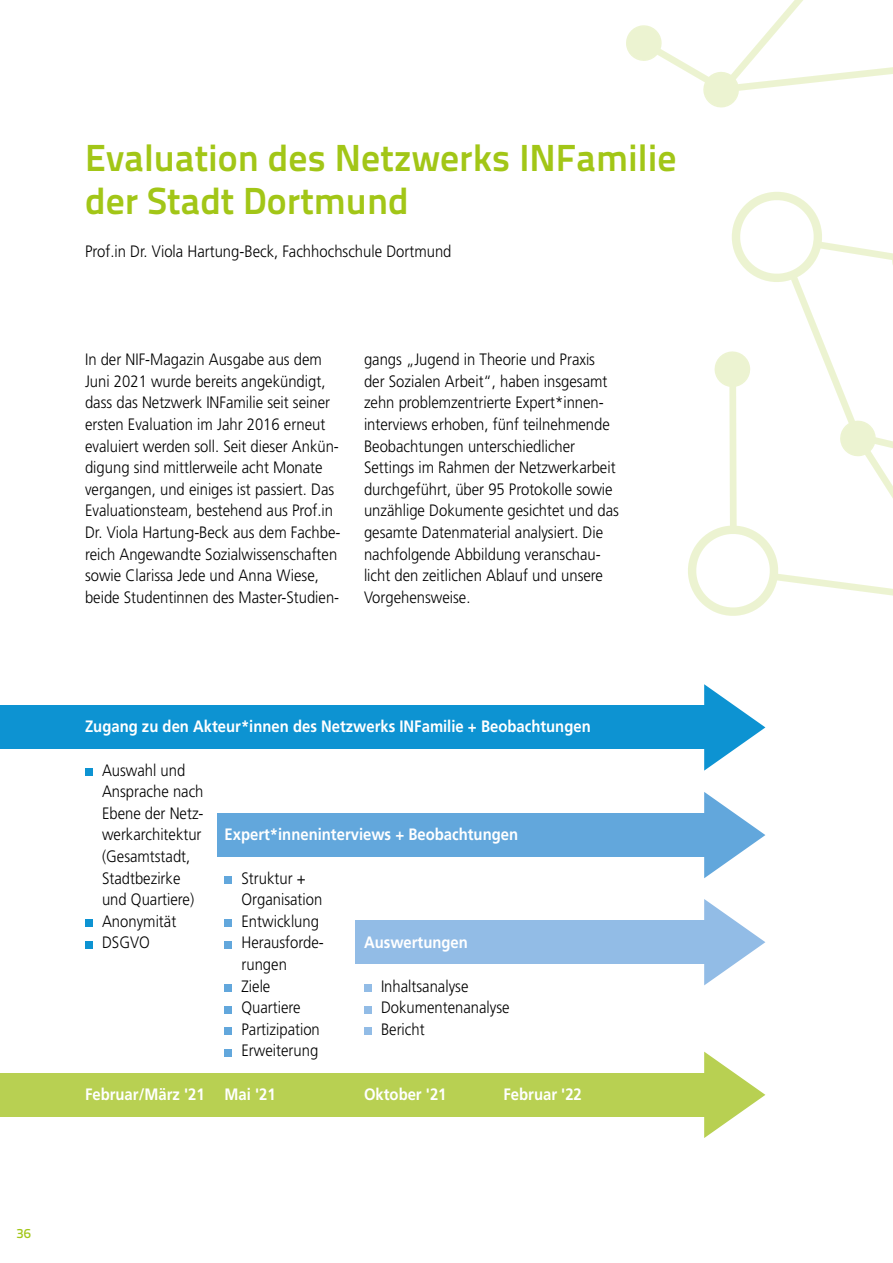
<style>
.page{position:relative;width:893px;height:1263px;background:#fff}
.page>*{position:absolute;margin:0;border:0;box-sizing:border-box;transform-origin:0 0}
._1__Überschrift{font:700 37.65px "Titillium Text 22 L";color:#a2c617}
.Fließtext{font:300 16.5px/21.6px "Frutiger LT Pro";color:#000;scale:.9 1}
.Aufzählung{font:300 16.5px/21.6px "Frutiger LT Pro";color:#000;scale:.9 1}
.Sprechblasen_Übersch{font:700 16.5px "Frutiger LT";color:#fff;scale:.9 1}
._2__Überschrift{font:300 16.5px "Frutiger LT Pro";color:#000;scale:.9 1}
.t1{font:500 13.5px "Titillium Text 22 L";color:#a2c617}
</style>
<div class="page">
<svg style="left:704px;top:1052px;width:61px;height:86px"></svg>
<div style="left:0;top:1073px;width:717px;height:43px;background:#b8d052"></div>
<svg style="left:704px;top:684px;width:61px;height:87px"></svg>
<div style="left:0;top:706px;width:717px;height:43px;background:#0d93d2"></div>
<div style="left:364px;top:984px;width:7px;height:8px;background:#92bce6"></div>
<div style="left:364px;top:1006px;width:7px;height:7px;background:#92bce6"></div>
<div style="left:364px;top:1027px;width:7px;height:8px;background:#92bce6"></div>
<svg style="left:704px;top:899px;width:61px;height:86px"></svg>
<div style="left:355px;top:920px;width:362px;height:44px;background:#92bce6"></div>
<div style="left:85px;top:768px;width:7px;height:8px;background:#0d93d2"></div>
<div style="left:85px;top:919px;width:7px;height:8px;background:#0d93d2"></div>
<div style="left:85px;top:941px;width:7px;height:7px;background:#0d93d2"></div>
<svg style="left:704px;top:792px;width:61px;height:86px"></svg>
<div style="left:217px;top:813px;width:500px;height:44px;background:#62a7dc"></div>
<div style="left:225px;top:876px;width:7px;height:8px;background:#62a7dc"></div>
<div style="left:225px;top:919px;width:7px;height:8px;background:#62a7dc"></div>
<div style="left:225px;top:941px;width:7px;height:7px;background:#62a7dc"></div>
<div style="left:225px;top:984px;width:7px;height:8px;background:#62a7dc"></div>
<div style="left:225px;top:1006px;width:7px;height:7px;background:#62a7dc"></div>
<div style="left:225px;top:1027px;width:7px;height:8px;background:#62a7dc"></div>
<div style="left:225px;top:1049px;width:7px;height:7px;background:#62a7dc"></div>
<svg style="left:626px;top:0;width:267px;height:108px"></svg>
<svg style="left:688px;top:192px;width:205px;height:424px"></svg>
<p class="t1" style="left:17px;top:1223px;width:16px">36</p>
<p class="_1__Überschrift" style="left:85px;top:129px;width:593px">Evaluation des Netzwerks INFamilie</p>
<p class="_1__Überschrift" style="left:85px;top:172px;width:325px">der Stadt Dortmund</p>
<p class="_2__Überschrift" style="left:85px;top:242px;width:409px">Prof.in Dr. Viola Hartung-Beck, Fachhochschule Dortmund</p>
<p class="Fließtext" style="left:85px;top:349px;width:285px">In der NIF-Magazin Ausgabe aus dem Juni 2021 wurde bereits angekündigt, dass das Netzwerk INFamilie seit seiner ersten Evaluation im Jahr 2016 erneut evaluiert werden soll. Seit dieser Ankün&shy;digung sind mittlerweile acht Monate vergangen, und einiges ist passiert. Das Evaluationsteam, bestehend aus Prof.in Dr. Viola Hartung-Beck aus dem Fachbe&shy;reich Angewandte Sozialwissenschaften sowie Clarissa Jede und Anna Wiese, beide Studentinnen des Master-Studien-</p>
<p class="Fließtext" style="left:364px;top:349px;width:285px">gangs „Jugend in Theorie und Praxis der Sozialen Arbeit“, haben insgesamt zehn problemzentrierte Expert*innen&shy;interviews erhoben, fünf teilnehmende Beobachtungen unterschiedlicher Settings im Rahmen der Netzwerkarbeit durchgeführt, über 95 Protokolle sowie unzählige Dokumente gesichtet und das gesamte Datenmaterial analysiert. Die nachfolgende Abbildung veranschau&shy;licht den zeitlichen Ablauf und unsere Vorgehensweise.</p>
<p class="Sprechblasen_Übersch" style="left:85px;top:717px;width:563px">Zugang zu den Akteur*innen des Netzwerks INFamilie + Beobachtungen</p>
<p class="Aufzählung" style="left:102px;top:759px;width:114px">Auswahl und<br>Ansprache nach<br>Ebene der Netz&shy;werkarchitektur (Gesamtstadt,<br>Stadtbezirke und Quartiere)</p>
<p class="Aufzählung" style="left:102px;top:910px;width:84px">Anonymität</p>
<p class="Aufzählung" style="left:102px;top:932px;width:55px">DSGVO</p>
<p class="Sprechblasen_Übersch" style="left:225px;top:825px;width:328px">Expert*inneninterviews + Beobachtungen</p>
<p class="Aufzählung" style="left:242px;top:867px;width:91px">Struktur +<br>Organisation</p>
<p class="Aufzählung" style="left:242px;top:910px;width:88px">Entwicklung</p>
<p class="Aufzählung" style="left:242px;top:932px;width:93px">Herausforde&shy;rungen</p>
<p class="Aufzählung" style="left:242px;top:975px;width:34px">Ziele</p>
<p class="Aufzählung" style="left:242px;top:997px;width:67px">Quartiere</p>
<p class="Aufzählung" style="left:242px;top:1018px;width:89px">Partizipation</p>
<p class="Aufzählung" style="left:242px;top:1040px;width:87px">Erweiterung</p>
<p class="Sprechblasen_Übersch" style="left:364px;top:933px;width:117px">Auswertungen</p>
<p class="Aufzählung" style="left:381px;top:975px;width:99px">Inhaltsanalyse</p>
<p class="Aufzählung" style="left:381px;top:997px;width:145px">Dokumentenanalyse</p>
<p class="Aufzählung" style="left:381px;top:1018px;width:50px">Bericht</p>
<p class="Sprechblasen_Übersch" style="left:85px;top:1084px;width:134px">Februar/März '21</p>
<p class="Sprechblasen_Übersch" style="left:225px;top:1084px;width:58px">Mai '21</p>
<p class="Sprechblasen_Übersch" style="left:364px;top:1084px;width:93px">Oktober '21</p>
<p class="Sprechblasen_Übersch" style="left:503px;top:1084px;width:89px">Februar '22</p>
</div>
